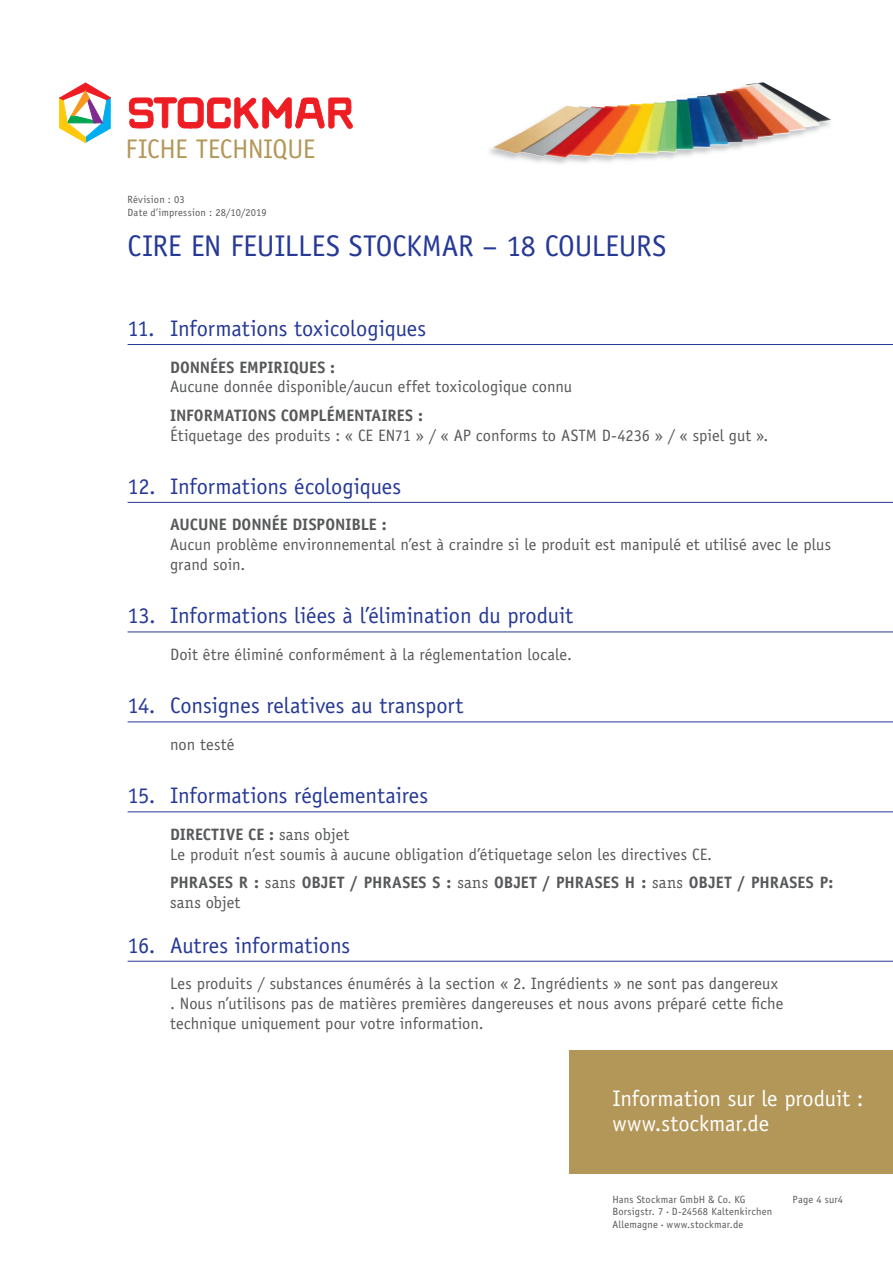
<style>
.page{position:relative;width:893px;height:1263px;background:#fff}
.page>*{position:absolute;margin:0;border:0;box-sizing:border-box;transform-origin:0 0}
.t1{font:30px "Officina Sans LT";letter-spacing:-.01em;color:#263996}
.t2{font:27px "Officina Sans LT";letter-spacing:-.015em;color:#b39758}
.t3{font:22.5px "Officina Sans LT";letter-spacing:-.005em;color:#263996}
.t4{font:22.5px/25.5px "Officina Sans LT";letter-spacing:-.005em;color:#fff}
.t5{font:16.5px/19.8px "Officina Sans LT";color:#57585a}
.t6{font:700 16.5px "Officina Sans LT";color:#57585a}
.t7{font:16.5px "Officina Serif";letter-spacing:.01em;color:#57585a}
.t8{font:10.5px/12.6px "Officina Sans LT";letter-spacing:.015em;color:#57585a}
.s1{font-weight:700}
.s2{font-family:"Officina Serif"}
.s3{font-family:"Officina Serif";font-weight:400}
.s4{font-size:4.5px}
</style>
<div class="page">
<svg style="left:129px;top:97px;width:223px;height:32px"></svg>
<svg style="left:60px;top:83px;width:50px;height:60px"></svg>
<div style="left:570px;top:1050px;width:323px;height:124px;background:#b39758"></div>
<img style="left:493px;top:82px;width:339px;height:76px">
<hr style="left:128px;top:344px;width:765px;height:1px;background:#263996">
<hr style="left:128px;top:502px;width:765px;height:1px;background:#263996">
<hr style="left:128px;top:632px;width:765px;height:1px;background:#263996">
<hr style="left:128px;top:722px;width:765px;height:1px;background:#263996">
<hr style="left:128px;top:811px;width:765px;height:1px;background:#263996">
<hr style="left:128px;top:961px;width:765px;height:1px;background:#263996">
<h2 class="t2" style="left:125px;top:134px;width:191px">FICHE TECHNIQUE</h2>
<p class="t8" style="left:128px;top:194px;width:141px">Révision : 03<br>Date d’impression : 28/10/2019</p>
<h1 class="t1" style="left:128px;top:229px;width:540px">CIRE EN FEUILLES STOCKMAR – 18 COULEURS</h1>
<h3 class="t3" style="left:128px;top:315px;width:300px">11. Informations toxicologiques</h3>
<p class="t6" style="left:170px;top:357px;width:167px">DONNÉES EMPIRIQUES :</p>
<p class="t5" style="left:170px;top:377px;width:404px">Aucune donnée disponible/aucun effet toxicologique connu</p>
<p class="t6" style="left:170px;top:405px;width:254px">INFORMATIONS COMPLÉMENTAIRES :</p>
<p class="t5" style="left:170px;top:425px;width:600px">Étiquetage des produits : « CE EN71 » / « AP conforms to ASTM D-4236 » / « spiel gut ».</p>
<h3 class="t3" style="left:128px;top:473px;width:275px">12. Informations écologiques</h3>
<p class="t6" style="left:170px;top:515px;width:218px">AUCUNE DONNÉE DISPONIBLE :</p>
<p class="t5" style="left:170px;top:535px;width:662px">Aucun problème environnemental n’est à craindre si le produit est manipulé et utilisé avec le plus grand soin.</p>
<h3 class="t3" style="left:128px;top:602px;width:447px">13. Informations liées à l’élimination du produit</h3>
<p class="t5" style="left:170px;top:645px;width:403px">Doit être éliminé conformément à la réglementation locale.</p>
<h3 class="t3" style="left:128px;top:692px;width:337px">14. Consignes relatives au transport</h3>
<p class="t5" style="left:170px;top:734px;width:66px">non testé</p>
<h3 class="t3" style="left:128px;top:782px;width:302px">15. Informations réglementaires</h3>
<p class="t5" style="left:170px;top:824px;width:544px"><span class="s1">DIRECTIVE CE :</span> <span class="s2">sans objet<br></span>Le produit n’est soumis à aucune obligation d’étiquetage selon les directives CE.</p>
<p class="t6" style="left:170px;top:872px;width:665px">PHRASES R : <span class="s3">sans</span> OBJET / PHRASES S : <span class="s3">sans</span> OBJET / PHRASES H : <span class="s3">sans</span> OBJET / PHRASES P:</p>
<p class="t7" style="left:170px;top:893px;width:72px">sans objet</p>
<h3 class="t3" style="left:128px;top:932px;width:224px">16. Autres informations</h3>
<p class="t5" style="left:170px;top:974px;width:615px">Les produits / substances énumérés à la section « 2. Ingrédients » ne sont pas dangereux . Nous n’utilisons pas de matières premières dangereuses et nous avons préparé cette fiche technique uniquement pour votre information.</p>
<h3 class="t4" style="left:612px;top:1085px;width:253px">Information sur le produit : www.stockmar.de</h3>
<p class="t8" style="left:612px;top:1193px;width:161px">Hans Stockmar GmbH &amp; Co. KG<br>Borsigstr. 7 <span class="s4">•</span> D-24568 Kaltenkirchen<br>Allemagne <span class="s4">•</span> www.stockmar.de</p>
<p class="t8" style="left:793px;top:1193px;width:52px">Page 4 sur4</p>
</div>
